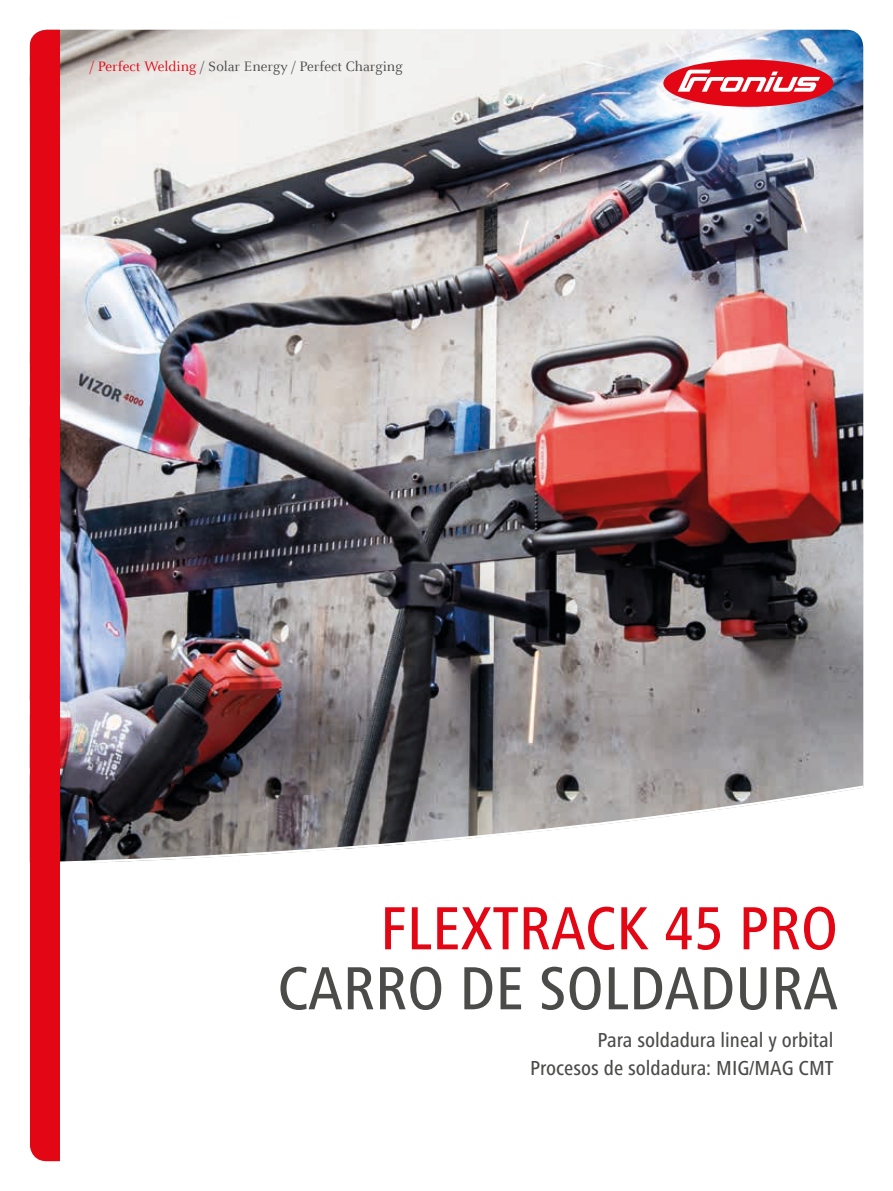
<style>
.page{position:relative;width:893px;height:1191px;background:#fff}
.page>*{position:absolute;margin:0;border:0;box-sizing:border-box;transform-origin:0 0}
.t1{font:500 condensed 63px "Frutiger Next LTW1 G";color:#4b4b4a}
.t2{font:500 condensed 63px "Frutiger Next LTW1 G";color:#e30614}
.t3{font:500 condensed 21px/27px "Frutiger Next LTW1 G";color:#4b4b4a;text-align:right}
.t4{font:15px "Celeste Offc Pro";color:#4b4b4a}
.s1{color:#e30614}
</style>
<div class="page">
<img style="left:60px;top:30px;width:803px;height:833px">
<div style="left:30px;top:30px;width:30px;height:1131px;background:#e30614"></div>
<div style="left:663px;top:60px;width:170px;height:47px;background:#e30614;border-radius:50%"></div>
<svg style="left:678px;top:70px;width:142px;height:22px"></svg>
<p class="t4" style="left:90px;top:57px;width:314px"><span class="s1">/ Perfect Welding</span> / Solar Energy / Perfect Charging</p>
<h1 class="t2" style="left:380px;top:892px;width:460px">FLEXTRACK 45 PRO</h1>
<h1 class="t1" style="left:277px;top:952px;width:562px">CARRO DE SOLDADURA</h1>
<p class="t3" style="left:530px;top:1027px;width:305px">Para soldadura lineal y orbital<br>Procesos de soldadura: MIG/MAG CMT</p>
</div>
